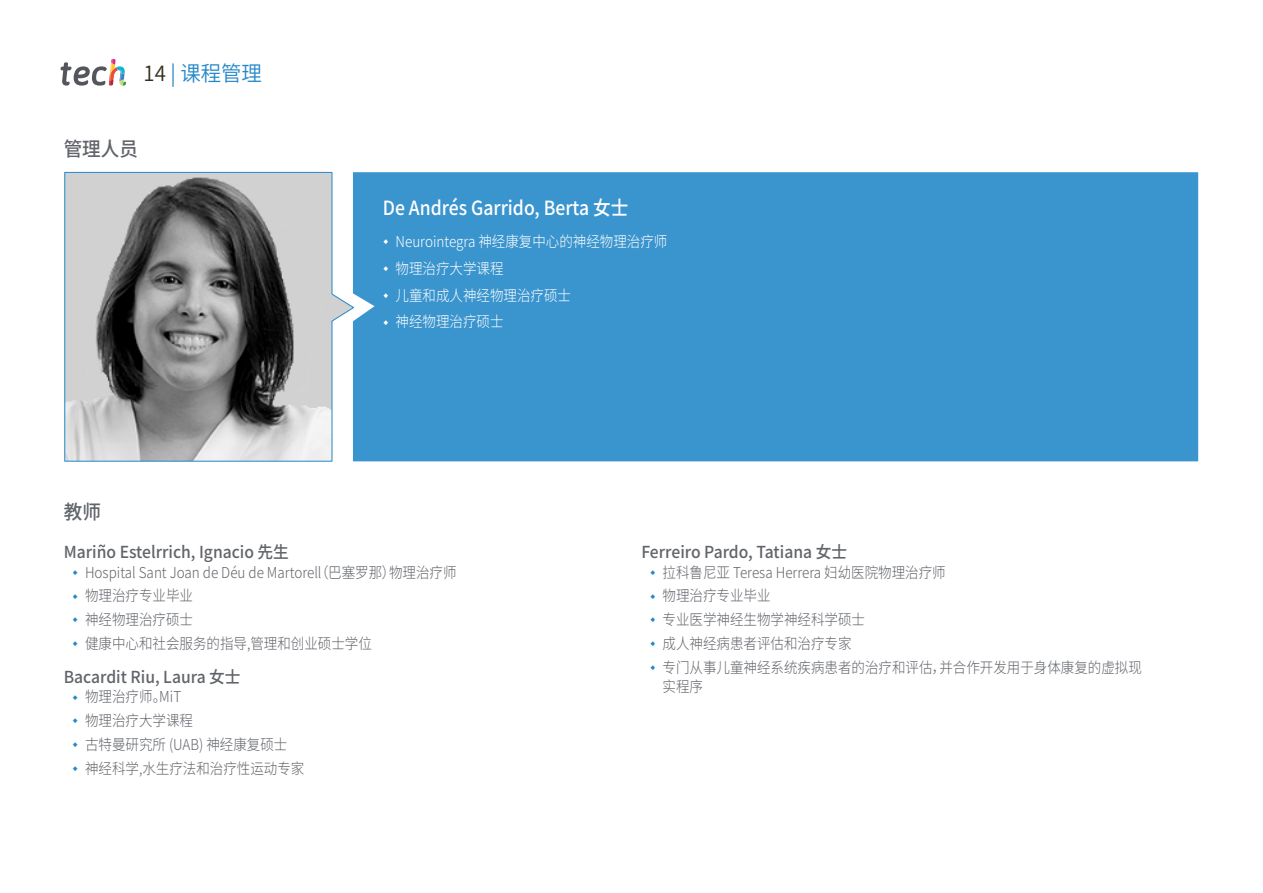
<style>
.page{position:relative;width:1263px;height:893px;background:#fff}
.page>*{position:absolute;margin:0;border:0;box-sizing:border-box;transform-origin:0 0}
.t1{font:21px "Source Han Sans CN";color:#2488c9}
.t2{font:500 19.5px "Source Han Sans CN";color:#fff;scale:.9 1}
.t3{font:500 19.5px "Source Han Sans CN";color:#61646a;scale:.95 1}
.t4{font:500 16.5px "Source Han Sans CN";color:#61646a;scale:.95 1}
.t5{font:300 15px/23.7px "Source Han Sans CN";color:#61646a;scale:.9 1}
.t6{font:300 15px/26.7px "Source Han Sans CN";color:#fff;scale:.9 1}
.s1{color:#312e20}
</style>
<div class="page">
<svg style="left:61px;top:59px;width:65px;height:27px"></svg>
<div style="left:354px;top:172px;width:844px;height:289px;background:#3a94ce"></div>
<svg style="left:64px;top:172px;width:290px;height:290px;background:#999b9c"></svg>
<svg style="left:384px;top:239px;width:4px;height:5px"></svg>
<svg style="left:384px;top:266px;width:4px;height:5px"></svg>
<svg style="left:384px;top:293px;width:4px;height:5px"></svg>
<svg style="left:384px;top:320px;width:4px;height:5px"></svg>
<h1 class="t1" style="left:144px;top:61px;width:120px"><span class="s1">14</span> | 课程管理</h1>
<h2 class="t3" style="left:64px;top:138px;width:80px">管理人员</h2>
<h2 class="t2" style="left:383px;top:197px;width:274px">De Andrés Garrido, Berta 女士</h2>
<p class="t6" style="left:396px;top:228px;width:304px">Neurointegra 神经康复中心的神经物理治疗师物理治疗大学课程<br>儿童和成人神经物理治疗硕士<br>神经物理治疗硕士</p>
<h2 class="t3" style="left:64px;top:501px;width:41px">教师</h2>
<p class="t4" style="left:64px;top:543px;width:239px">Mariño Estelrrich, Ignacio 先生</p>
<p class="t5" style="left:85px;top:560px;width:414px">Hospital Sant Joan de Déu de Martorell（巴塞罗那）物理治疗师物理治疗专业毕业<br>神经物理治疗硕士<br>健康中心和社会服务的指导,管理和创业硕士学位</p>
<p class="t4" style="left:64px;top:668px;width:188px">Bacardit Riu, Laura 女士</p>
<p class="t5" style="left:85px;top:685px;width:245px">物理治疗师。MiT<br>物理治疗大学课程<br>古特曼研究所 (UAB) 神经康复硕士神经科学,水生疗法和治疗性运动专家</p>
<p class="t4" style="left:641px;top:543px;width:218px">Ferreiro Pardo, Tatiana 女士</p>
<p class="t5" style="left:663px;top:560px;width:534px">拉科鲁尼亚 Teresa Herrera 妇幼医院物理治疗师<br>物理治疗专业毕业<br>专业医学神经生物学神经科学硕士<br>成人神经病患者评估和治疗专家<br>专门从事儿童神经系统疾病患者的治疗和评估，并合作开发用于身体康复的虚拟现</p>
<p class="t5" style="left:663px;top:675px;width:46px">实程序</p>
</div>
